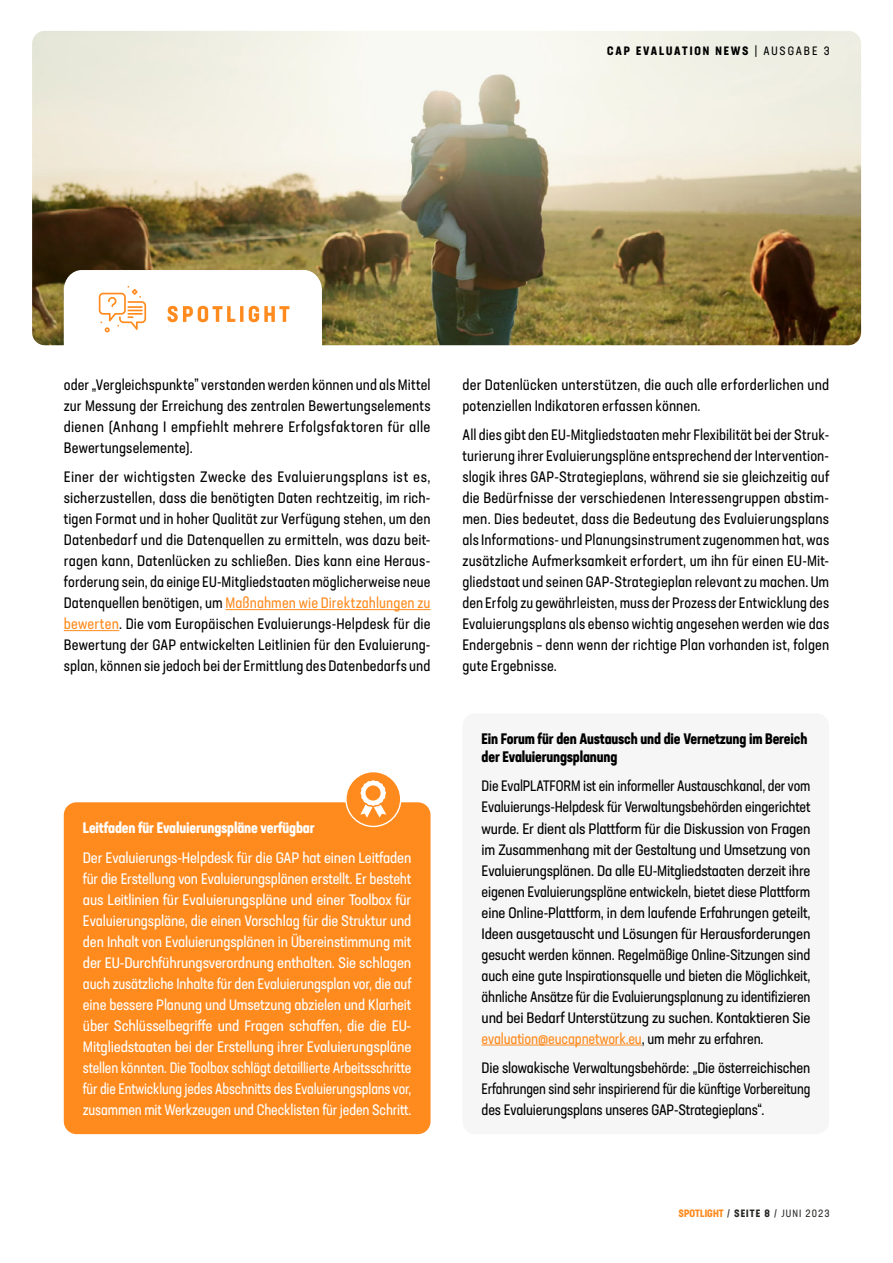
<style>
.page{position:relative;width:893px;height:1263px;background:#fff}
.page>*{position:absolute;margin:0;border:0;box-sizing:border-box;transform-origin:0 0}
.t1{font:condensed 15px/21px "Neusa Next Std";letter-spacing:.005em;color:#000;text-align:justify}
.t2{font:condensed 15px/21px "Neusa Next Std";letter-spacing:-.01em;color:#fff;text-align:justify}
.t3{font:700 condensed 15px/18px "Neusa Next Std";letter-spacing:-.01em;color:#000}
.t4{font:700 condensed 15px "Neusa Next Std";letter-spacing:-.01em;color:#fff}
.t5{font:700 condensed 12px "Neusa Next Std";letter-spacing:.16em;color:#000}
.t6{font:condensed 10.5px "Neusa Next Std";letter-spacing:.1em;color:#282827}
.s1{font-weight:400}
.s2{color:#ff8b1f}
.s3{font-weight:700;color:#ff8b1f}
.s4{font-weight:700}
</style>
<div class="page">
<img style="left:32px;top:31px;width:829px;height:314px">
<div style="left:462px;top:713px;width:367px;height:421px;background:#f6f6f6;border-radius:13px"></div>
<div style="left:64px;top:802px;width:367px;height:332px;background:#ff8b1f;border-radius:13px"></div>
<div style="left:346px;top:772px;width:55px;height:54px;background:#ff8b1f;border-radius:50%"></div>
<div style="left:345px;top:771px;width:56px;height:56px;border:1px solid #fff;border-radius:50%"></div>
<svg style="left:360px;top:780px;width:26px;height:38px"></svg>
<hr style="left:226px;top:609px;width:205px;height:1px;background:#ff8b1f">
<hr style="left:64px;top:630px;width:55px;height:1px;background:#ff8b1f">
<hr style="left:482px;top:1045px;width:160px;height:1px;background:#ff8b1f">
<svg style="left:64px;top:270px;width:258px;height:75px"></svg>
<p class="t5" style="left:607px;top:43px;width:224px">CAP EVALUATION NEWS <span class="s1">| AUSGABE 3</span></p>
<p class="t1" style="left:64px;top:374px;width:368px">oder „Vergleichspunkte” verstanden werden können und als Mittel zur Messung der Erreichung des zentralen Bewertungselements dienen (Anhang I empfiehlt mehrere Erfolgsfaktoren für alle Bewertungselemente).</p>
<p class="t1" style="left:64px;top:466px;width:368px">Einer der wichtigsten Zwecke des Evaluierungsplans ist es, sicherzustellen, dass die benötigten Daten rechtzeitig, im rich&shy;tigen Format und in hoher Qualität zur Verfügung stehen, um den Datenbedarf und die Datenquellen zu ermitteln, was dazu beit&shy;ragen kann, Datenlücken zu schließen. Dies kann eine Heraus&shy;forderung sein, da einige EU-Mitgliedstaaten möglicherweise neue Datenquellen benötigen, um <span class="s2">Maßnahmen wie Direktzahlungen zu bewerten</span>. Die vom Europäischen Evaluierungs-Helpdesk für die Bewertung der GAP entwickelten Leitlinien für den Evaluierung&shy;splan, können sie jedoch bei der Ermittlung des Datenbedarfs und</p>
<p class="t4" style="left:83px;top:818px;width:233px">Leitfaden für Evaluierungspläne verfügbar</p>
<p class="t2" style="left:83px;top:847px;width:330px">Der Evaluierungs-Helpdesk für die GAP hat einen Leitfaden für die Erstellung von Evaluierungsplänen erstellt. Er besteht aus Leitlinien für Evaluierungspläne und einer Toolbox für Evaluierungspläne, die einen Vorschlag für die Struktur und den Inhalt von Evaluierungsplänen in Übereinstimmung mit der EU-Durchführungsverordnung enthalten. Sie schlagen auch zusätzliche Inhalte für den Evaluierungsplan vor, die auf eine bessere Planung und Umsetzung abzielen und Klarheit über Schlüsselbegriffe und Fragen schaffen, die die EU-Mitgliedstaaten bei der Erstellung ihrer Evaluierungspläne stellen könnten. Die Toolbox schlägt detaillierte Arbeitsschritte für die Entwicklung jedes Abschnitts des Evaluierungsplans vor, zusammen mit Werkzeugen und Checklisten für jeden Schritt.</p>
<p class="t1" style="left:462px;top:374px;width:368px">der Datenlücken unterstützen, die auch alle erforderlichen und potenziellen Indikatoren erfassen können.</p>
<p class="t1" style="left:462px;top:424px;width:368px">All dies gibt den EU-Mitgliedstaaten mehr Flexibilität bei der Struk&shy;turierung ihrer Evaluierungspläne entsprechend der Intervention&shy;slogik ihres GAP-Strategieplans, während sie sie gleichzeitig auf die Bedürfnisse der verschiedenen Interessengruppen abstim&shy;men. Dies bedeutet, dass die Bedeutung des Evaluierungsplans als Informations- und Planungsinstrument zugenommen hat, was zusätzliche Aufmerksamkeit erfordert, um ihn für einen EU-Mit&shy;gliedstaat und seinen GAP-Strategieplan relevant zu machen. Um den Erfolg zu gewährleisten, muss der Prozess der Entwicklung des Evaluierungsplans als ebenso wichtig angesehen werden wie das Endergebnis – denn wenn der richtige Plan vorhanden ist, folgen gute Ergebnisse.</p>
<p class="t3" style="left:482px;top:729px;width:327px">Ein Forum für den Austausch und die Vernetzung im Bereich der Evaluierungsplanung</p>
<p class="t1" style="left:482px;top:775px;width:330px">Die EvalPLATFORM ist ein informeller Austauschkanal, der vom Evaluierungs-Helpdesk für Verwaltungsbehörden eingerichtet wurde. Er dient als Plattform für die Diskussion von Fragen im Zusammenhang mit der Gestaltung und Umsetzung von Evaluierungsplänen. Da alle EU-Mitgliedstaaten derzeit ihre eigenen Evaluierungspläne entwickeln, bietet diese Plattform eine Online-Plattform, in dem laufende Erfahrungen geteilt, Ideen ausgetauscht und Lösungen für Herausforderungen gesucht werden können. Regelmäßige Online-Sitzungen sind auch eine gute Inspirationsquelle und bieten die Möglichkeit, ähnliche Ansätze für die Evaluierungsplanung zu identifizieren und bei Bedarf Unterstützung zu suchen. Kontaktieren Sie <span class="s2">evaluation@eucapnetwork.eu</span>, um mehr zu erfahren.</p>
<p class="t1" style="left:482px;top:1057px;width:330px">Die slowakische Verwaltungsbehörde: „Die österreichischen Erfahrungen sind sehr inspirierend für die künftige Vorbereitung des Evaluierungsplans unseres GAP-Strategieplans“.</p>
<p class="t6" style="left:678px;top:1206px;width:153px"><span class="s3">SPOTLIGHT</span> / <span class="s4">SEITE 8</span> / JUNI 2023</p>
</div>
